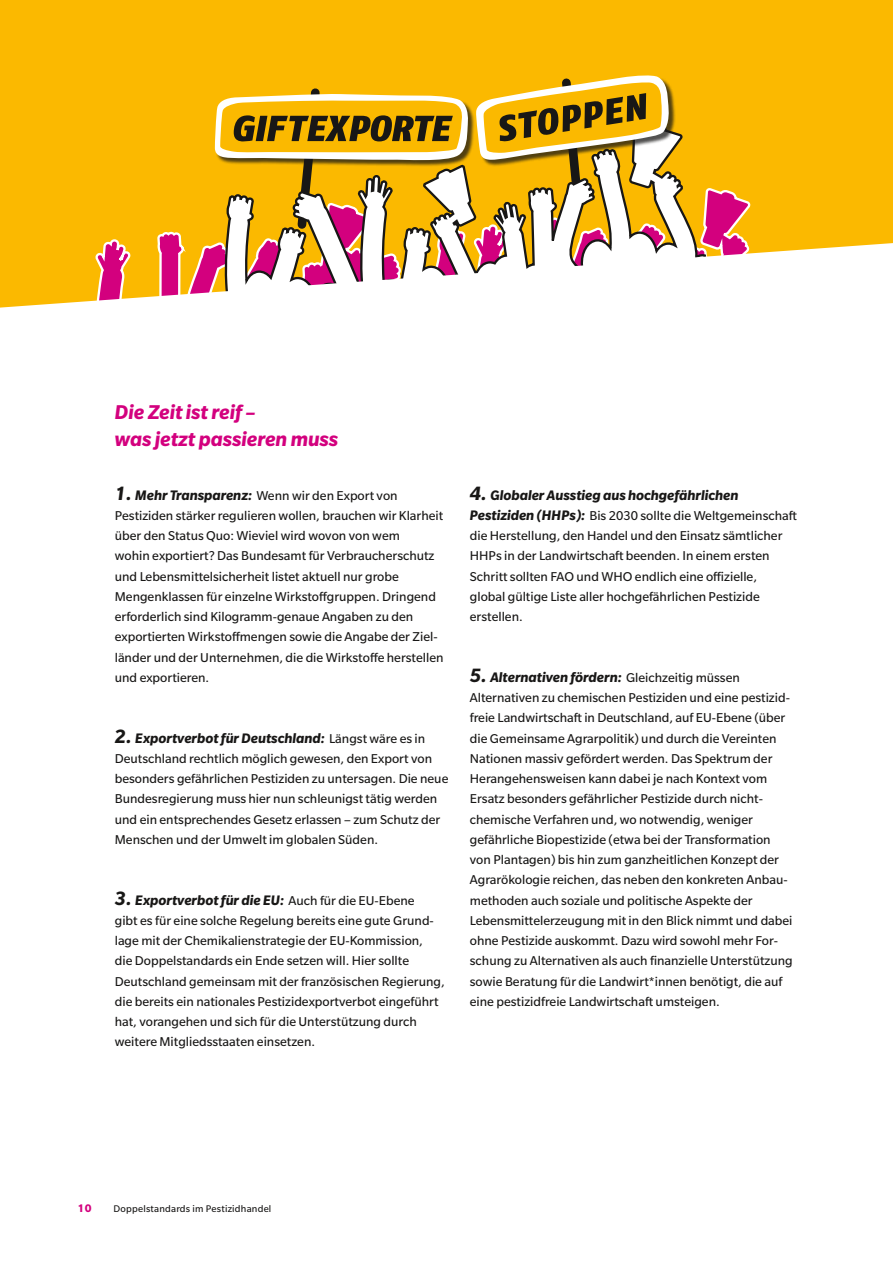
<style>
.page{position:relative;width:893px;height:1263px;background:#fff}
.page>*{position:absolute;margin:0;border:0;box-sizing:border-box;transform-origin:0 0}
.t1{font:italic 700 21.75px/27px "Slate Pro";color:#d3007e}
.t2{font:italic 700 15px "Slate Pro";color:#181716}
.t3{font:13.95px/20.2px "Slate Pro";color:#181716}
.t4{font:700 12px "Slate Pro";color:#d3007e}
.t5{font:10.5px "Slate Pro";letter-spacing:.02em;color:#181716}
.s1{font-weight:700;font-style:italic;font-size:21px}
.s2{font-weight:700;font-style:italic;font-size:15px}
.s3{font-size:21px}
.s4{font-weight:400;font-style:normal;font-size:13.95px}
</style>
<div class="page">
<div style="left:0;top:0;width:893px;height:243px;background:#fbb900"></div>
<div style="left:86px;top:26px;width:689px;height:217px;background:#fbb900"></div>
<svg style="left:224px;top:26px;width:504px;height:217px;background:#f2b321"></svg>
<div style="left:477px;top:77px;width:199px;height:90px;background:#181716;opacity:.75"></div>
<svg style="left:215px;top:83px;width:255px;height:151px"></svg>
<svg style="left:476px;top:73px;width:194px;height:141px"></svg>
<svg style="left:0;top:243px;width:893px;height:65px"></svg>
<h1 class="t1" style="left:115px;top:398px;width:225px">Die Zeit ist reif –<br>was jetzt passieren muss</h1>
<p class="t3" style="left:115px;top:485px;width:330px"><span class="s1">1.</span> <span class="s2">Mehr Transparenz:</span> Wenn wir den Export von Pestiziden stärker regulieren wollen, brauchen wir Klarheit über den Status Quo: Wieviel wird wovon von wem<br>wohin exportiert? Das Bundesamt für Verbraucherschutz und Lebensmittelsicherheit listet aktuell nur grobe Mengenklassen für einzelne Wirkstoffgruppen. Dringend erforderlich sind Kilogramm-genaue Angaben zu den exportierten Wirkstoffmengen sowie die Angabe der Ziel&shy;länder und der Unternehmen, die die Wirkstoffe herstellen und exportieren.</p>
<p class="t2" style="left:115px;top:729px;width:312px"><span class="s3">2.</span> Exportverbot für Deutschland: <span class="s4">Längst wäre es in</span></p>
<p class="t3" style="left:115px;top:748px;width:335px">Deutschland rechtlich möglich gewesen, den Export von besonders gefährlichen Pestiziden zu untersagen. Die neue Bundesregierung muss hier nun schleunigst tätig werden und ein entsprechendes Gesetz erlassen – zum Schutz der Menschen und der Umwelt im globalen Süden.</p>
<p class="t2" style="left:115px;top:891px;width:301px"><span class="s3">3.</span> Exportverbot für die EU: <span class="s4">Auch für die EU-Ebene</span></p>
<p class="t3" style="left:115px;top:910px;width:331px">gibt es für eine solche Regelung bereits eine gute Grund&shy;lage mit der Chemikalienstrategie der EU-Kommission,<br>die Doppelstandards ein Ende setzen will. Hier sollte Deutschland gemeinsam mit der französischen Regierung, die bereits ein nationales Pestizidexportverbot eingeführt hat, vorangehen und sich für die Unterstützung durch weitere Mitgliedsstaaten einsetzen.</p>
<p class="t2" style="left:470px;top:486px;width:270px"><span class="s3">4.</span> Globaler Ausstieg aus hochgefährlichen</p>
<p class="t3" style="left:470px;top:505px;width:329px"><span class="s2">Pestiziden (HHPs):</span> Bis 2030 sollte die Weltgemeinschaft die Herstellung, den Handel und den Einsatz sämtlicher HHPs in der Landwirtschaft beenden. In einem ersten Schritt sollten FAO und WHO endlich eine offizielle,<br>global gültige Liste aller hochgefährlichen Pestizide erstellen.</p>
<p class="t2" style="left:470px;top:669px;width:271px"><span class="s3">5.</span> Alternativen fördern: <span class="s4">Gleichzeitig müssen</span></p>
<p class="t3" style="left:470px;top:687px;width:324px">Alternativen zu chemischen Pestiziden und eine pestizid&shy;freie Landwirtschaft in Deutschland, auf EU-Ebene (über die Gemeinsame Agrarpolitik) und durch die Vereinten Nationen massiv gefördert werden. Das Spektrum der Herangehensweisen kann dabei je nach Kontext vom Ersatz besonders gefährlicher Pestizide durch nicht&shy;chemische Verfahren und, wo notwendig, weniger gefährliche Biopestizide (etwa bei der Transformation von Plantagen) bis hin zum ganzheitlichen Konzept der Agrarökologie reichen, das neben den konkreten Anbau&shy;methoden auch soziale und politische Aspekte der Lebensmittelerzeugung mit in den Blick nimmt und dabei ohne Pestizide auskommt. Dazu wird sowohl mehr For&shy;schung zu Alternativen als auch finanzielle Unterstützung sowie Beratung für die Landwirt*innen benötigt, die auf eine pestizidfreie Landwirtschaft umsteigen.</p>
<p class="t4" style="left:78px;top:1201px;width:15px">10</p>
<p class="t5" style="left:114px;top:1203px;width:159px">Doppelstandards im Pestizidhandel</p>
</div>
